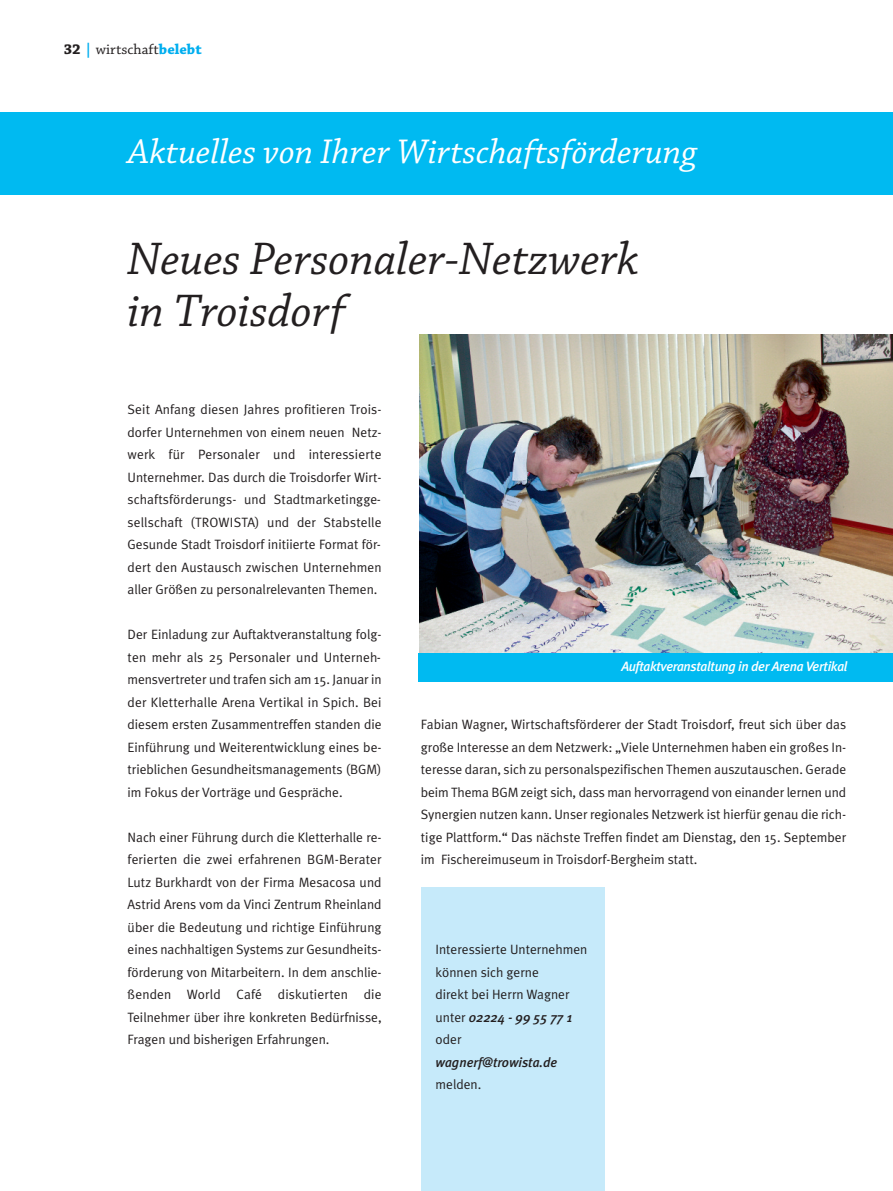
<style>
.page{position:relative;width:893px;height:1191px;background:#fff}
.page>*{position:absolute;margin:0;border:0;box-sizing:border-box;transform-origin:0 0}
.t1{font:italic 48px/52.5px "Chaparral Pro";color:#231f20}
.t2{font:italic 36px "Chaparral Pro";color:#fff}
.t3{font:15px "Chaparral Pro";color:#231f20}
.t4{font:13.5px/22.5px "Meta Plus Normal";color:#231f20;text-align:justify}
.t5{font:italic 500 13.5px "Meta Plus";letter-spacing:-.025em;color:#fff}
.t6{font:italic 500 13.5px "Meta Plus";color:#231f20}
.s1{font-weight:700}
.s2{font-weight:700;color:#00aeef}
.s3{font-family:"Meta Plus Normal";font-weight:400;font-style:normal}
</style>
<div class="page">
<div style="left:421px;top:887px;width:184px;height:304px;background:#c6eafa"></div>
<div style="left:0;top:112px;width:893px;height:83px;background:#00baf1"></div>
<img style="left:419px;top:334px;width:474px;height:318px">
<div style="left:419px;top:653px;width:474px;height:28px;background:#00baf1"></div>
<p class="t3" style="left:64px;top:44px;width:139px"><span class="s1">32</span> <span class="s2">|</span> wirtschaft<span class="s2">belebt</span></p>
<h2 class="t2" style="left:128px;top:139px;width:571px">Aktuelles von Ihrer Wirtschaftsförderung</h2>
<h1 class="t1" style="left:128px;top:236px;width:512px">Neues Personaler-Netzwerk in Troisdorf</h1>
<p class="t4" style="left:128px;top:398px;width:256px">Seit Anfang diesen Jahres profitieren Trois&shy;dorfer Unternehmen von einem neuen Netz&shy;werk für Personaler und interessierte Unternehmer. Das durch die Troisdorfer Wirt&shy;schaftsförderungs- und Stadtmarketingge&shy;sellschaft (TROWISTA) und der Stabstelle Gesunde Stadt Troisdorf initiierte Format för&shy;dert den Austausch zwischen Unternehmen aller Größen zu personalrelevanten Themen.</p>
<p class="t4" style="left:128px;top:623px;width:256px">Der Einladung zur Auftaktveranstaltung folg&shy;ten mehr als 25 Personaler und Unterneh&shy;mensvertreter und trafen sich am 15. Januar in der Kletterhalle Arena Vertikal in Spich. Bei diesem ersten Zusammentreffen standen die Einführung und Weiterentwicklung eines be&shy;trieblichen Gesundheitsmanagements (BGM) im Fokus der Vorträge und Gespräche.</p>
<p class="t4" style="left:128px;top:826px;width:256px">Nach einer Führung durch die Kletterhalle re&shy;ferierten die zwei erfahrenen BGM-Berater Lutz Burkhardt von der Firma Mesacosa und Astrid Arens vom da Vinci Zentrum Rheinland über die Bedeutung und richtige Einführung eines nachhaltigen Systems zur Gesundheits&shy;förderung von Mitarbeitern. In dem anschlie&shy;ßenden World Café diskutierten die Teilnehmer über ihre konkreten Bedürfnisse, Fragen und bisherigen Erfahrungen.</p>
<p class="t5" style="left:621px;top:658px;width:228px">Auftaktveranstaltung in der Arena Vertikal</p>
<p class="t4" style="left:421px;top:713px;width:427px">Fabian Wagner, Wirtschaftsförderer der Stadt Troisdorf, freut sich über das große Interesse an dem Netzwerk: „Viele Unternehmen haben ein großes In&shy;teresse daran, sich zu personalspezifischen Themen auszutauschen. Gerade beim Thema BGM zeigt sich, dass man hervorragend von einander lernen und Synergien nutzen kann. Unser regionales Netzwerk ist hierfür genau die rich&shy;tige Plattform.“ Das nächste Treffen findet am Dienstag, den 15. September im Fischereimuseum in Troisdorf-Bergheim statt.</p>
<p class="t4" style="left:436px;top:938px;width:153px;text-align:left">Interessierte Unternehmen können sich gerne<br>direkt bei Herrn Wagner</p>
<p class="t6" style="left:436px;top:1009px;width:138px"><span class="s3">unter</span> 02224 - 99 55 77 1</p>
<p class="t4" style="left:436px;top:1028px;width:27px">oder</p>
<p class="t6" style="left:436px;top:1054px;width:123px">wagnerf@trowista.de</p>
<p class="t4" style="left:436px;top:1073px;width:47px">melden.</p>
</div>
